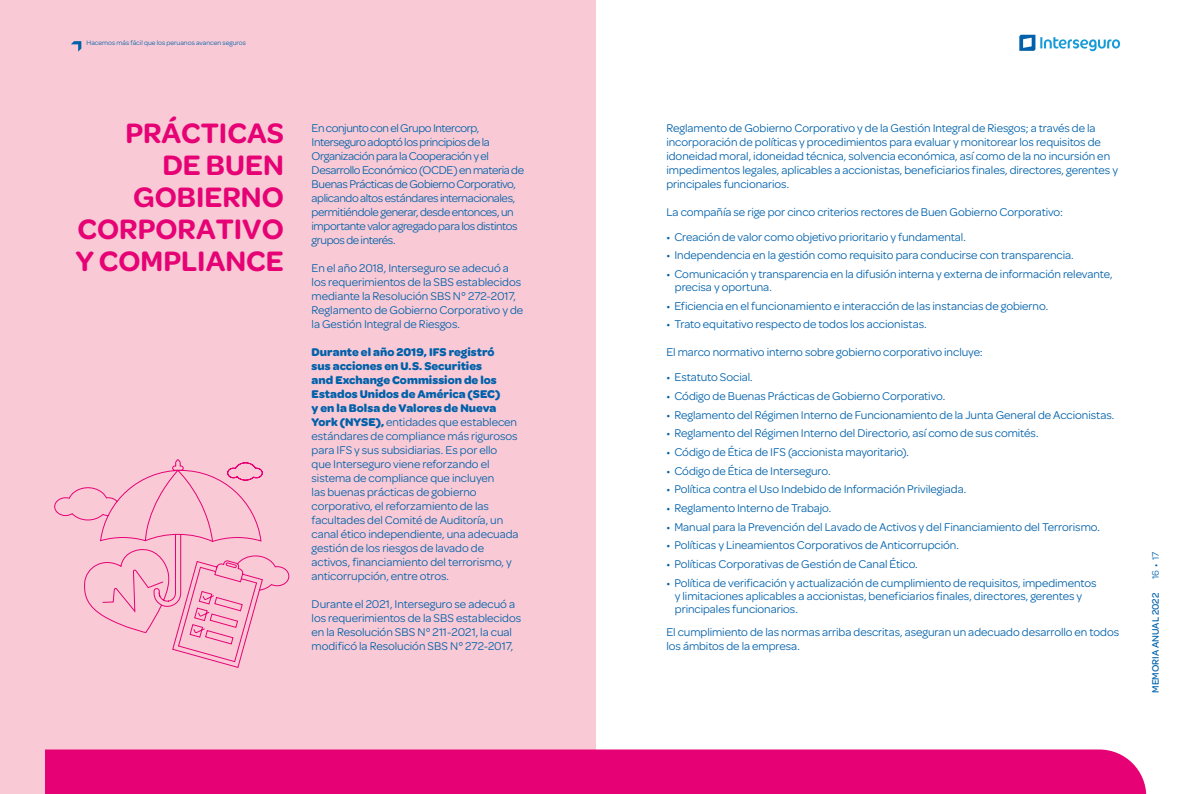
<style>
.page{position:relative;width:1191px;height:794px;background:#fff}
.page>*{position:absolute;margin:0;border:0;box-sizing:border-box;transform-origin:0 0}
.t1{font:600 30px/32px "Omnes";color:#e60275;text-align:right}
.CUERPO_DE_TEXTO{font:12px/14px "Omnes";letter-spacing:-.005em;color:#0161aa}
.CUERPO_DE_TEXTO-2{font:12px/14px "Omnes";letter-spacing:-.03em;color:#0161aa}
.t2{font:500 10px "Omnes";color:#0161aa}
.t3{font:10px "Omnes";color:#0161aa}
.Bullets_2{font:7px "Omnes";color:#0161aa}
.s1{font-weight:700}
</style>
<div class="page">
<div style="left:0;top:0;width:595px;height:794px;background:#f9cad5"></div>
<svg style="left:1019px;top:35px;width:101px;height:16px"></svg>
<div style="left:45px;top:749px;width:1101px;height:45px;background:#e60275"></div>
<svg style="left:71px;top:41px;width:10px;height:11px"></svg>
<svg style="left:54px;top:459px;width:235px;height:209px"></svg>
<p class="Bullets_2" style="left:87px;top:39px;width:161px">Hacemos más fácil que los peruanos avancen seguros</p>
<p class="t1" style="left:76px;top:117px;width:209px">PRÁCTICAS<br>DE BUEN<br>GOBIERNO<br>CORPORATIVO<br>Y COMPLIANCE</p>
<p class="CUERPO_DE_TEXTO-2" style="left:311px;top:121px;width:214px">En conjunto con el Grupo Intercorp, Interseguro adoptó los principios de la Organización para la Cooperación y el Desarrollo Económico (OCDE) en materia de Buenas Prácticas de Gobierno Corporativo, aplicando altos estándares internacionales, permitiéndole generar, desde entonces, un importante valor agregado para los distintos grupos de interés.</p>
<p class="CUERPO_DE_TEXTO" style="left:311px;top:261px;width:213px">En el año 2018, Interseguro se adecuó a los requerimientos de la SBS establecidos mediante la Resolución SBS N° 272-2017, Reglamento de Gobierno Corporativo y de la Gestión Integral de Riesgos.</p>
<p class="CUERPO_DE_TEXTO" style="left:311px;top:345px;width:209px"><span class="s1">Durante el año 2019, IFS registró<br>sus acciones en U.S. Securities<br>and Exchange Commission de los Estados Unidos de América (SEC)<br>y en la Bolsa de Valores de Nueva York (NYSE),</span> entidades que establecen estándares de compliance más rigurosos para IFS y sus subsidiarias. Es por ello que Interseguro viene reforzando el sistema de compliance que incluyen<br>las buenas prácticas de gobierno corporativo, el reforzamiento de las facultades del Comité de Auditoría, un canal ético independiente, una adecuada gestión de los riesgos de lavado de activos, financiamiento del terrorismo, y anticorrupción, entre otros.</p>
<p class="CUERPO_DE_TEXTO" style="left:311px;top:597px;width:211px">Durante el 2021, Interseguro se adecuó a los requerimientos de la SBS establecidos en la Resolución SBS N° 211-2021, la cual modificó la Resolución SBS N° 272-2017,</p>
<p class="CUERPO_DE_TEXTO" style="left:666px;top:121px;width:453px">Reglamento de Gobierno Corporativo y de la Gestión Integral de Riesgos; a través de la incorporación de políticas y procedimientos para evaluar y monitorear los requisitos de idoneidad moral, idoneidad técnica, solvencia económica, así como de la no incursión en impedimentos legales, aplicables a accionistas, beneficiarios finales, directores, gerentes y principales funcionarios.</p>
<p class="CUERPO_DE_TEXTO" style="left:666px;top:205px;width:398px">La compañía se rige por cinco criterios rectores de Buen Gobierno Corporativo:</p>
<p class="CUERPO_DE_TEXTO" style="left:666px;top:230px;width:301px">• Creación de valor como objetivo prioritario y fundamental.</p>
<p class="CUERPO_DE_TEXTO" style="left:666px;top:248px;width:409px">• Independencia en la gestión como requisito para conducirse con transparencia.</p>
<p class="CUERPO_DE_TEXTO" style="left:675px;top:268px;width:439px;line-height:13px;text-indent:-9px">• Comunicación y transparencia en la difusión interna y externa de información relevante, precisa y oportuna.</p>
<p class="CUERPO_DE_TEXTO" style="left:666px;top:299px;width:383px">• Eficiencia en el funcionamiento e interacción de las instancias de gobierno.</p>
<p class="CUERPO_DE_TEXTO" style="left:666px;top:317px;width:262px">• Trato equitativo respecto de todos los accionistas.</p>
<p class="CUERPO_DE_TEXTO" style="left:666px;top:345px;width:318px">El marco normativo interno sobre gobierno corporativo incluye:</p>
<p class="CUERPO_DE_TEXTO" style="left:666px;top:370px;width:88px">• Estatuto Social.</p>
<p class="CUERPO_DE_TEXTO" style="left:666px;top:389px;width:280px">• Código de Buenas Prácticas de Gobierno Corporativo.</p>
<p class="CUERPO_DE_TEXTO" style="left:666px;top:407px;width:449px">• Reglamento del Régimen Interno de Funcionamiento de la Junta General de Accionistas.</p>
<p class="CUERPO_DE_TEXTO" style="left:666px;top:426px;width:374px">• Reglamento del Régimen Interno del Directorio, así como de sus comités.</p>
<p class="CUERPO_DE_TEXTO" style="left:666px;top:445px;width:244px">• Código de Ética de IFS (accionista mayoritario).</p>
<p class="CUERPO_DE_TEXTO" style="left:666px;top:463px;width:166px">• Código de Ética de Interseguro.</p>
<p class="CUERPO_DE_TEXTO" style="left:666px;top:482px;width:301px">• Política contra el Uso Indebido de Información Privilegiada.</p>
<p class="CUERPO_DE_TEXTO" style="left:666px;top:501px;width:166px">• Reglamento Interno de Trabajo.</p>
<p class="CUERPO_DE_TEXTO" style="left:666px;top:519px;width:435px">• Manual para la Prevención del Lavado de Activos y del Financiamiento del Terrorismo.</p>
<p class="CUERPO_DE_TEXTO" style="left:666px;top:538px;width:294px">• Políticas y Lineamientos Corporativos de Anticorrupción.</p>
<p class="CUERPO_DE_TEXTO" style="left:666px;top:557px;width:253px">• Políticas Corporativas de Gestión de Canal Ético.</p>
<p class="CUERPO_DE_TEXTO" style="left:675px;top:576px;width:423px;line-height:13px;text-indent:-9px">• Política de verificación y actualización de cumplimiento de requisitos, impedimentos y limitaciones aplicables a accionistas, beneficiarios finales, directores, gerentes y principales funcionarios.</p>
<p class="CUERPO_DE_TEXTO" style="left:666px;top:625px;width:454px">El cumplimiento de las normas arriba descritas, aseguran un adecuado desarrollo en todos los ámbitos de la empresa.</p>
<p class="t3" style="left:1150px;top:579px;width:29px;rotate:-90deg">16 • 17</p>
<p class="t2" style="left:1150px;top:693px;width:102px;rotate:-90deg">MEMORIA ANUAL 2022</p>
</div>
